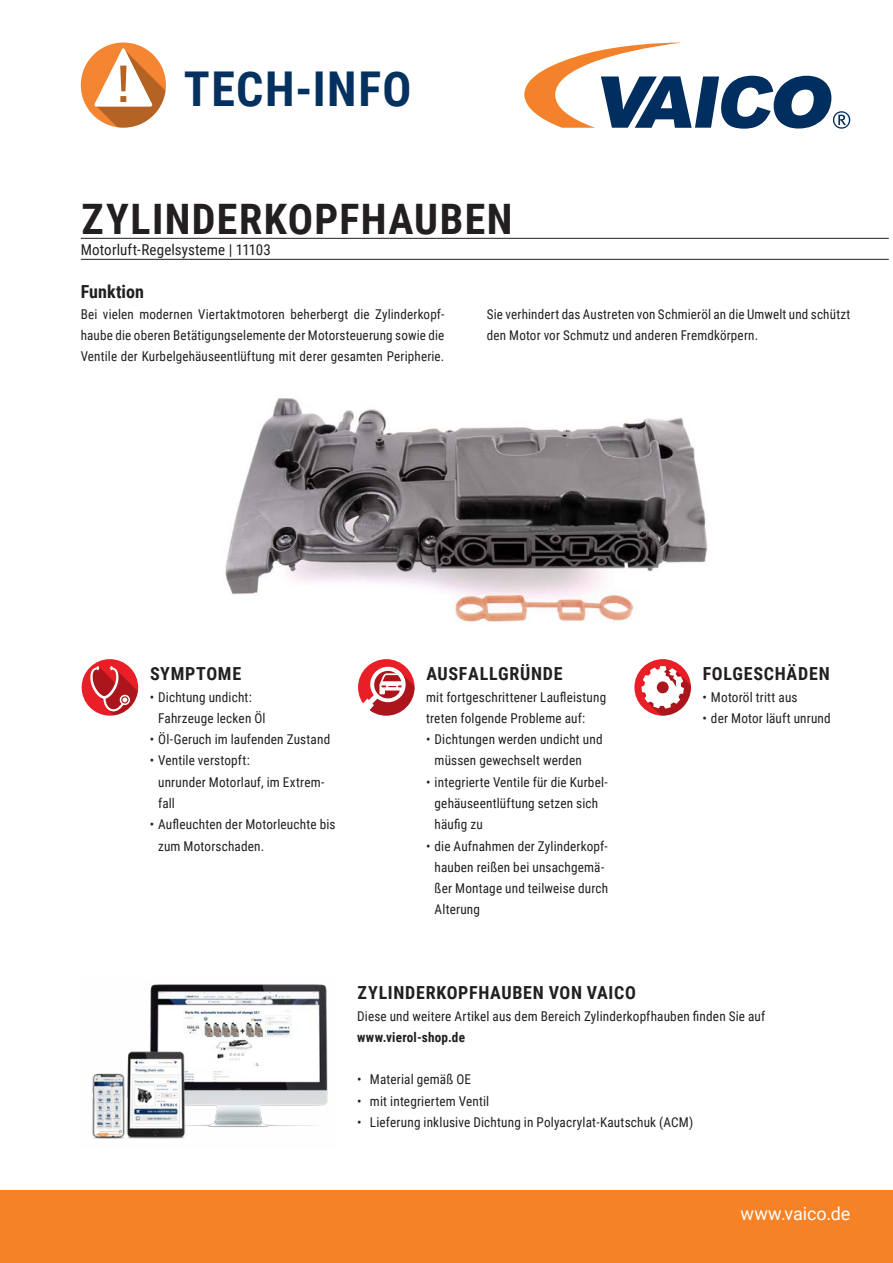
<style>
.page{position:relative;width:893px;height:1263px;background:#fff}
.page>*{position:absolute;margin:0;border:0;box-sizing:border-box;transform-origin:0 0}
.t1{font:700 48px "Roboto Condensed";letter-spacing:.03em;color:#053160}
.t2{font:700 42px "Roboto Condensed";letter-spacing:.035em;color:#231f20}
.t3{font:700 18px "Roboto Condensed";letter-spacing:.04em;color:#231f20}
.t4{font:18px "Roboto";color:#fff}
.t5{font:700 18px "Roboto Condensed";letter-spacing:.005em;color:#231f20}
.t6{font:15px "Roboto Condensed";letter-spacing:.01em;color:#231f20}
.t7{font:13.5px/21.3px "Roboto Condensed";letter-spacing:.015em;color:#231f20}
.t8{font:700 13.5px "Roboto Condensed";letter-spacing:.015em;color:#231f20}
</style>
<div class="page">
<div style="left:0;top:1191px;width:893px;height:72px;background:#f58226"></div>
<div style="left:81px;top:43px;width:85px;height:85px;background:#f48533;border-radius:50%"></div>
<svg style="left:93px;top:47px;width:73px;height:81px"></svg>
<svg style="left:524px;top:43px;width:326px;height:86px"></svg>
<img style="left:225px;top:398px;width:483px;height:226px">
<img style="left:92px;top:984px;width:236px;height:155px">
<div style="left:82px;top:659px;width:56px;height:57px;background:#e91e26;border-radius:50%"></div>
<svg style="left:90px;top:666px;width:48px;height:50px"></svg>
<div style="left:358px;top:659px;width:57px;height:57px;background:#e91e26;border-radius:50%"></div>
<svg style="left:358px;top:667px;width:57px;height:49px"></svg>
<div style="left:634px;top:659px;width:57px;height:57px;background:#e91e26;border-radius:50%"></div>
<svg style="left:641px;top:666px;width:50px;height:50px"></svg>
<hr style="left:81px;top:238px;width:808px;height:1px;background:#231f20">
<hr style="left:81px;top:259px;width:808px;height:1px;background:#231f20">
<h1 class="t1" style="left:184px;top:56px;width:229px">TECH-INFO</h1>
<h2 class="t2" style="left:82px;top:190px;width:433px">ZYLINDERKOPFHAUBEN</h2>
<p class="t6" style="left:81px;top:239px;width:192px">Motorluft-Regelsysteme | 11103</p>
<h3 class="t5" style="left:81px;top:279px;width:65px">Funktion</h3>
<p class="t7" style="left:81px;top:303px;width:365px;text-align:justify">Bei vielen modernen Viertaktmotoren beherbergt die Zylinderkopf&shy;haube die oberen Betätigungselemente der Motorsteuerung sowie die Ventile der Kurbelgehäuseentlüftung mit derer gesamten Peripherie.</p>
<p class="t7" style="left:487px;top:303px;width:365px">Sie verhindert das Austreten von Schmieröl an die Umwelt und schützt den Motor vor Schmutz und anderen Fremdkörpern.</p>
<h3 class="t3" style="left:150px;top:661px;width:93px">SYMPTOME</h3>
<p class="t7" style="left:158px;top:686px;width:109px;text-indent:-9px">• Dichtung undicht:<br>Fahrzeuge lecken Öl</p>
<p class="t7" style="left:150px;top:728px;width:182px">• Öl-Geruch im laufenden Zustand</p>
<p class="t7" style="left:158px;top:749px;width:168px;text-indent:-9px">• Ventile verstopft:<br>unrunder Motorlauf, im Extrem&shy;fall</p>
<p class="t7" style="left:158px;top:813px;width:179px;text-indent:-9px">• Aufleuchten der Motorleuchte bis zum Motorschaden.</p>
<h3 class="t3" style="left:426px;top:661px;width:138px">AUSFALLGRÜNDE</h3>
<p class="t7" style="left:426px;top:686px;width:182px">mit fortgeschrittener Laufleistung treten folgende Probleme auf:</p>
<p class="t7" style="left:435px;top:728px;width:170px;text-indent:-9px">• Dichtungen werden undicht und müssen gewechselt werden</p>
<p class="t7" style="left:435px;top:771px;width:175px;text-indent:-9px">• integrierte Ventile für die Kurbel&shy;gehäuseentlüftung setzen sich häufig zu</p>
<p class="t7" style="left:435px;top:834px;width:175px;text-indent:-9px">• die Aufnahmen der Zylinderkopf&shy;hauben reißen bei unsachgemä&shy;ßer Montage und teilweise durch<br>Alterung</p>
<h3 class="t3" style="left:703px;top:661px;width:128px">FOLGESCHÄDEN</h3>
<p class="t7" style="left:702px;top:686px;width:97px">• Motoröl tritt aus</p>
<p class="t7" style="left:702px;top:707px;width:130px">• der Motor läuft unrund</p>
<h3 class="t3" style="left:357px;top:980px;width:280px">ZYLINDERKOPFHAUBEN VON VAICO</h3>
<p class="t7" style="left:357px;top:1005px;width:410px">Diese und weitere Artikel aus dem Bereich Zylinderkopfhauben finden Sie auf</p>
<p class="t8" style="left:357px;top:1027px;width:109px">www.vierol-shop.de</p>
<p class="t7" style="left:357px;top:1068px;width:115px">• Material gemäß OE</p>
<p class="t7" style="left:357px;top:1090px;width:134px">• mit integriertem Ventil</p>
<p class="t7" style="left:357px;top:1111px;width:338px">• Lieferung inklusive Dichtung in Polyacrylat-Kautschuk (ACM)</p>
<h3 class="t4" style="left:740px;top:1201px;width:112px">www.vaico.de</h3>
</div>
